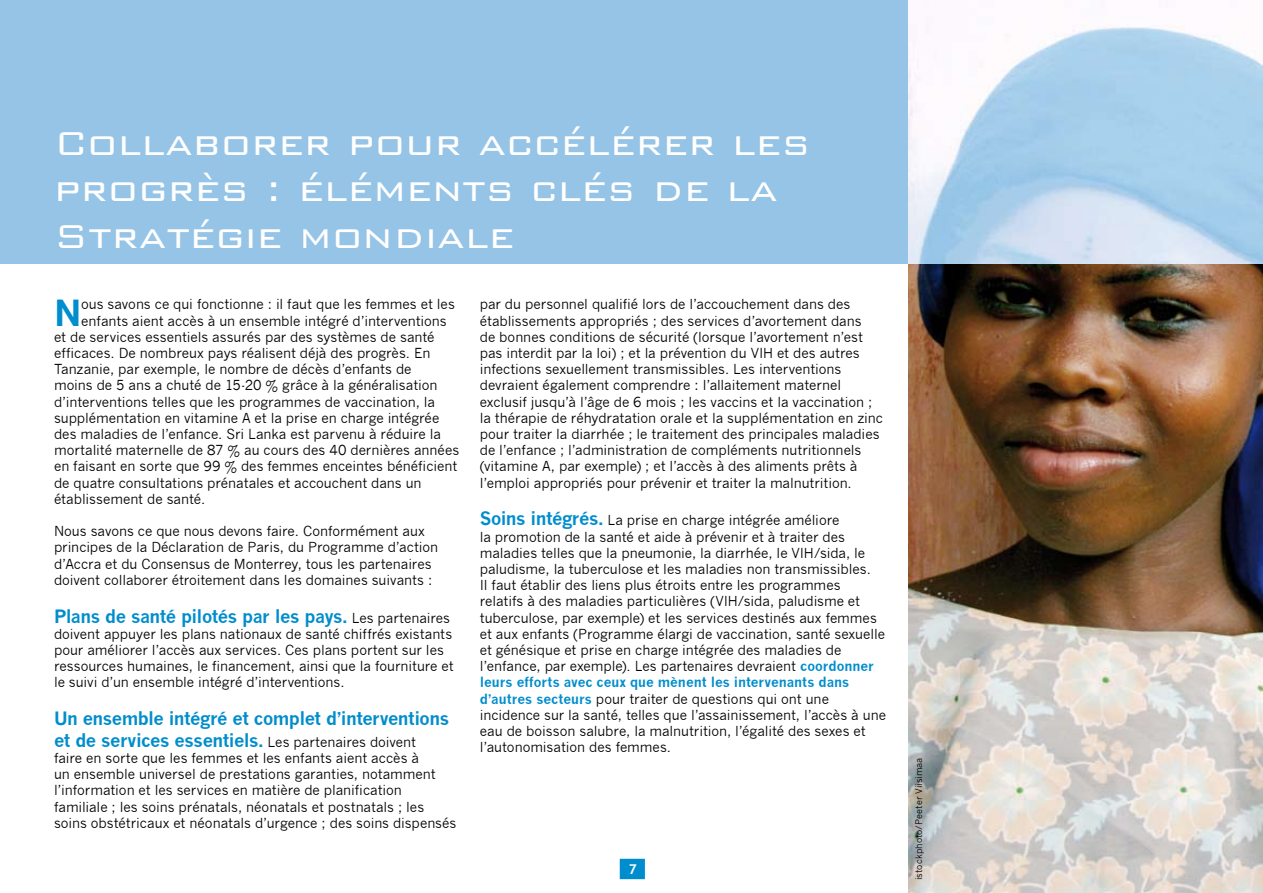
<style>
.page{position:relative;width:1263px;height:893px;background:#fff}
.page>*{position:absolute;margin:0;border:0;box-sizing:border-box;transform-origin:0 0}
.t1{font:300 44.25px/46.5px "Bank Gothic";color:#fff}
.t2{font:700 35.25px "News Gothic";color:#008dcd}
.t3{font:700 18px/21.6px "News Gothic";letter-spacing:-.03em;color:#008dcd}
.t4{font:13.5px/16.2px "News Gothic";letter-spacing:-.005em;color:#000}
.t5{font:700 13.5px "Trebuchet MS";color:#fff}
.t6{font:9px "News Gothic";letter-spacing:.01em;color:#000}
.s1{font-weight:400;font-size:13.5px;color:#000}
.s2{font-weight:700;font-size:18px;color:#008dcd}
.s3{font-weight:700;color:#008dcd}
</style>
<div class="page">
<svg style="left:620px;top:859px;width:25px;height:20px"></svg>
<img style="left:908px;top:25px;width:355px;height:868px">
<div style="left:0;top:0;width:909px;height:264px;background:#96c4e6"></div>
<h1 class="t1" style="left:54px;top:115px;width:757px">Collaborer pour accélérer les progrès : éléments clés de la<br>Stratégie mondiale</h1>
<h2 class="t2" style="left:54px;top:291px;width:29px">N</h2>
<p class="t4" style="left:81px;top:296px;width:375px">ous savons ce qui fonctionne : il faut que les femmes et les</p>
<p class="t4" style="left:81px;top:313px;width:367px">enfants aient accès à un ensemble intégré d’interventions</p>
<p class="t4" style="left:54px;top:329px;width:382px">et de services essentiels assurés par des systèmes de santé</p>
<p class="t4" style="left:54px;top:345px;width:378px">efficaces. De nombreux pays réalisent déjà des progrès. En</p>
<p class="t4" style="left:54px;top:361px;width:359px">Tanzanie, par exemple, le nombre de décès d’enfants de</p>
<p class="t4" style="left:54px;top:377px;width:385px">moins de 5 ans a chuté de 15-20 % grâce à la généralisation</p>
<p class="t4" style="left:54px;top:394px;width:383px">d’interventions telles que les programmes de vaccination, la</p>
<p class="t4" style="left:54px;top:410px;width:387px">supplémentation en vitamine A et la prise en charge intégrée</p>
<p class="t4" style="left:54px;top:426px;width:388px">des maladies de l’enfance. Sri Lanka est parvenu à réduire la</p>
<p class="t4" style="left:54px;top:442px;width:407px">mortalité maternelle de 87 % au cours des 40 dernières années</p>
<p class="t4" style="left:54px;top:458px;width:405px">en faisant en sorte que 99 % des femmes enceintes bénéficient</p>
<p class="t4" style="left:54px;top:475px;width:369px">de quatre consultations prénatales et accouchent dans un</p>
<p class="t4" style="left:54px;top:491px;width:153px">établissement de santé.</p>
<p class="t4" style="left:54px;top:523px;width:386px">Nous savons ce que nous devons faire. Conformément aux principes de la Déclaration de Paris, du Programme d’action d’Accra et du Consensus de Monterrey, tous les partenaires doivent collaborer étroitement dans les domaines suivants :</p>
<h3 class="t3" style="left:54px;top:605px;width:398px">Plans de santé pilotés par les pays. <span class="s1">Les partenaires</span></h3>
<p class="t4" style="left:54px;top:626px;width:401px">doivent appuyer les plans nationaux de santé chiffrés existants pour améliorer l’accès aux services. Ces plans portent sur les ressources humaines, le financement, ainsi que la fourniture et le suivi d’un ensemble intégré d’interventions.</p>
<h3 class="t3" style="left:54px;top:707px;width:397px">Un ensemble intégré et complet d’interventions et de services essentiels. <span class="s1">Les partenaires doivent</span></h3>
<p class="t4" style="left:54px;top:750px;width:404px">faire en sorte que les femmes et les enfants aient accès à<br>un ensemble universel de prestations garanties, notamment l’information et les services en matière de planification familiale ; les soins prénatals, néonatals et postnatals ; les soins obstétricaux et néonatals d’urgence ; des soins dispensés</p>
<p class="t4" style="left:480px;top:296px;width:405px">par du personnel qualifié lors de l’accouchement dans des établissements appropriés ; des services d’avortement dans<br>de bonnes conditions de sécurité (lorsque l’avortement n’est pas interdit par la loi) ; et la prévention du VIH et des autres infections sexuellement transmissibles. Les interventions devraient également comprendre : l’allaitement maternel exclusif jusqu’à l’âge de 6 mois ; les vaccins et la vaccination ; la thérapie de réhydratation orale et la supplémentation en zinc pour traiter la diarrhée ; le traitement des principales maladies de l’enfance ; l’administration de compléments nutritionnels (vitamine A, par exemple) ; et l’accès à des aliments prêts à l’emploi appropriés pour prévenir et traiter la malnutrition.</p>
<p class="t4" style="left:480px;top:512px;width:408px"><span class="s2">Soins intégrés.</span> La prise en charge intégrée améliore<br>la promotion de la santé et aide à prévenir et à traiter des maladies telles que la pneumonie, la diarrhée, le VIH/sida, le paludisme, la tuberculose et les maladies non transmissibles.<br>Il faut établir des liens plus étroits entre les programmes relatifs à des maladies particulières (VIH/sida, paludisme et tuberculose, par exemple) et les services destinés aux femmes et aux enfants (Programme élargi de vaccination, santé sexuelle et génésique et prise en charge intégrée des maladies de l’enfance, par exemple). Les partenaires devraient <span class="s3">coordonner leurs efforts avec ceux que mènent les intervenants dans d’autres secteurs</span> pour traiter de questions qui ont une incidence sur la santé, telles que l’assainissement, l’accès à une eau de boisson salubre, la malnutrition, l’égalité des sexes et l’autonomisation des femmes.</p>
<p class="t5" style="left:629px;top:861px;width:9px">7</p>
<p class="t6" style="left:913px;top:880px;width:124px;rotate:-90deg">istockphoto/Peeter Viisimaa</p>
</div>
